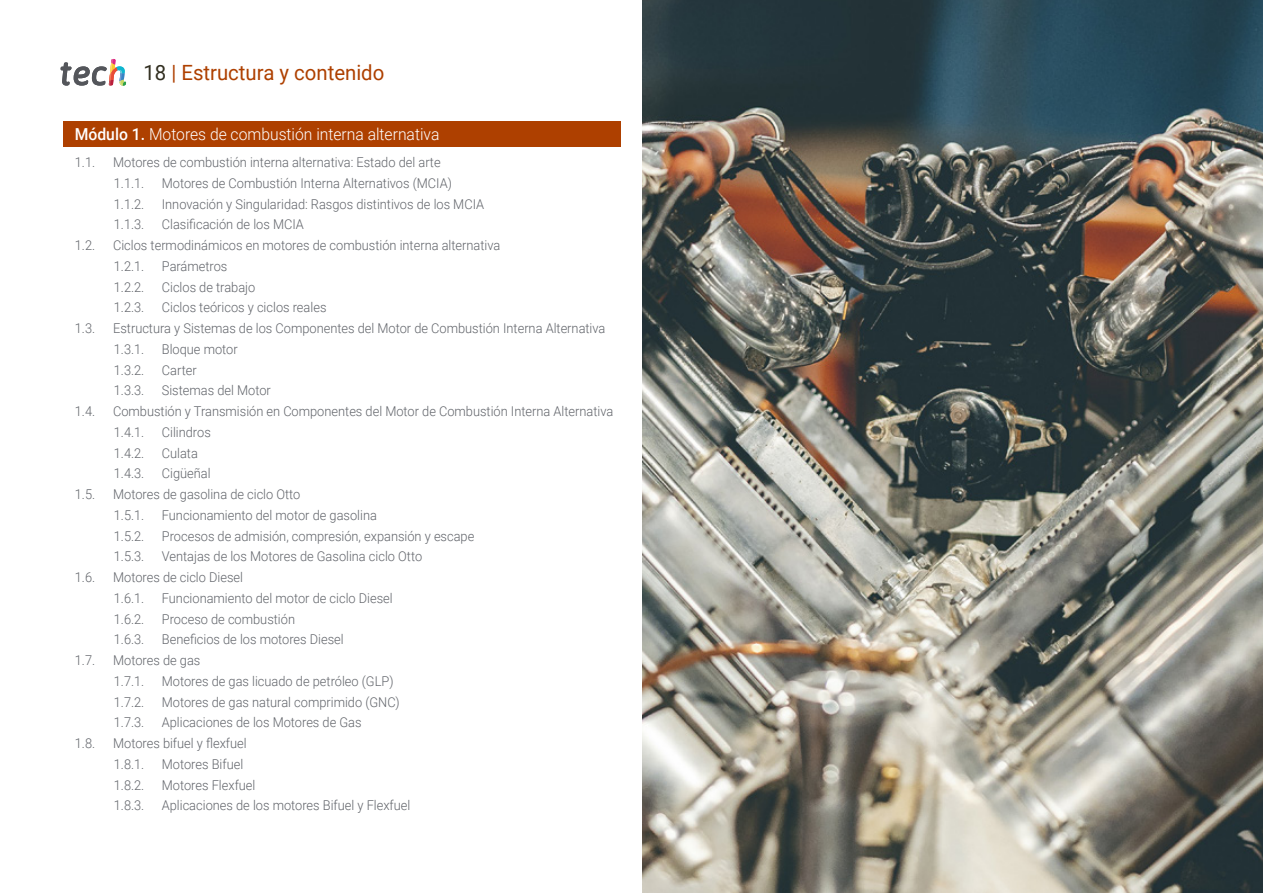
<style>
.page{position:relative;width:1263px;height:893px;background:#fff}
.page>*{position:absolute;margin:0;border:0;box-sizing:border-box;transform-origin:0 0}
.t1{font:21px "Roboto";color:#ae4000}
.t2{font:300 16.5px "Roboto";color:#fff;scale:.95 1}
.t3{font:300 13.5px/20.7px "Roboto";color:#61646a;scale:.95 1}
.s1{color:#312e20}
.s2{font-weight:500}
</style>
<div class="page">
<img style="left:642px;top:0;width:621px;height:893px">
<div style="left:64px;top:121px;width:557px;height:25px;background:#ae4000"></div>
<svg style="left:61px;top:59px;width:65px;height:27px"></svg>
<h1 class="t1" style="left:144px;top:57px;width:242px"><span class="s1">18</span> | Estructura y contenido</h1>
<p class="t2" style="left:75px;top:123px;width:385px"><span class="s2">Módulo 1.</span> Motores de combustión interna alternativa</p>
<p class="t3" style="left:75px;top:151px;width:23px">1.1.</p>
<p class="t3" style="left:113px;top:151px;width:346px">Motores de combustión interna alternativa: Estado del arte<br>1.1.1.</p>
<p class="t3" style="left:162px;top:172px;width:307px">Motores de Combustión Interna Alternativos (MCIA)</p>
<p class="t3" style="left:114px;top:193px;width:34px">1.1.2.</p>
<p class="t3" style="left:162px;top:193px;width:341px">Innovación y Singularidad: Rasgos distintivos de los MCIA</p>
<p class="t3" style="left:114px;top:214px;width:34px">1.1.3.</p>
<p class="t3" style="left:162px;top:214px;width:151px">Clasificación de los MCIA</p>
<p class="t3" style="left:75px;top:234px;width:23px">1.2.</p>
<p class="t3" style="left:113px;top:234px;width:409px">Ciclos termodinámicos en motores de combustión interna alternativa<br>1.2.1.</p>
<p class="t3" style="left:162px;top:255px;width:71px">Parámetros</p>
<p class="t3" style="left:114px;top:276px;width:34px">1.2.2.</p>
<p class="t3" style="left:162px;top:276px;width:100px">Ciclos de trabajo</p>
<p class="t3" style="left:114px;top:297px;width:34px">1.2.3.</p>
<p class="t3" style="left:162px;top:297px;width:175px">Ciclos teóricos y ciclos reales</p>
<p class="t3" style="left:75px;top:317px;width:23px">1.3.</p>
<p class="t3" style="left:113px;top:317px;width:520px">Estructura y Sistemas de los Componentes del Motor de Combustión Interna Alternativa<br>1.3.1.</p>
<p class="t3" style="left:162px;top:338px;width:81px">Bloque motor</p>
<p class="t3" style="left:114px;top:359px;width:34px">1.3.2.</p>
<p class="t3" style="left:162px;top:359px;width:38px">Carter</p>
<p class="t3" style="left:114px;top:380px;width:34px">1.3.3.</p>
<p class="t3" style="left:162px;top:380px;width:116px">Sistemas del Motor</p>
<p class="t3" style="left:75px;top:400px;width:23px">1.4.</p>
<p class="t3" style="left:113px;top:400px;width:528px">Combustión y Transmisión en Componentes del Motor de Combustión Interna Alternativa<br>1.4.1.</p>
<p class="t3" style="left:162px;top:421px;width:53px">Cilindros</p>
<p class="t3" style="left:114px;top:442px;width:34px">1.4.2.</p>
<p class="t3" style="left:162px;top:442px;width:40px">Culata</p>
<p class="t3" style="left:114px;top:463px;width:34px">1.4.3.</p>
<p class="t3" style="left:162px;top:463px;width:53px">Cigüeñal</p>
<p class="t3" style="left:75px;top:483px;width:23px">1.5.</p>
<p class="t3" style="left:113px;top:483px;width:199px">Motores de gasolina de ciclo Otto<br>1.5.1.</p>
<p class="t3" style="left:162px;top:504px;width:228px">Funcionamiento del motor de gasolina</p>
<p class="t3" style="left:114px;top:525px;width:34px">1.5.2.</p>
<p class="t3" style="left:162px;top:525px;width:330px">Procesos de admisión, compresión, expansión y escape</p>
<p class="t3" style="left:114px;top:546px;width:34px">1.5.3.</p>
<p class="t3" style="left:162px;top:546px;width:276px">Ventajas de los Motores de Gasolina ciclo Otto</p>
<p class="t3" style="left:75px;top:566px;width:23px">1.6.</p>
<p class="t3" style="left:113px;top:566px;width:138px">Motores de ciclo Diesel<br>1.6.1.</p>
<p class="t3" style="left:162px;top:587px;width:245px">Funcionamiento del motor de ciclo Diesel</p>
<p class="t3" style="left:114px;top:608px;width:34px">1.6.2.</p>
<p class="t3" style="left:162px;top:608px;width:142px">Proceso de combustión</p>
<p class="t3" style="left:114px;top:629px;width:34px">1.6.3.</p>
<p class="t3" style="left:162px;top:629px;width:193px">Beneficios de los motores Diesel</p>
<p class="t3" style="left:75px;top:649px;width:23px">1.7.</p>
<p class="t3" style="left:113px;top:649px;width:93px">Motores de gas<br>1.7.1.</p>
<p class="t3" style="left:162px;top:670px;width:245px">Motores de gas licuado de petróleo (GLP)</p>
<p class="t3" style="left:114px;top:691px;width:34px">1.7.2.</p>
<p class="t3" style="left:162px;top:691px;width:252px">Motores de gas natural comprimido (GNC)</p>
<p class="t3" style="left:114px;top:712px;width:34px">1.7.3.</p>
<p class="t3" style="left:162px;top:712px;width:212px">Aplicaciones de los Motores de Gas</p>
<p class="t3" style="left:75px;top:732px;width:23px">1.8.</p>
<p class="t3" style="left:113px;top:732px;width:142px">Motores bifuel y flexfuel<br>1.8.1.</p>
<p class="t3" style="left:162px;top:753px;width:87px">Motores Bifuel</p>
<p class="t3" style="left:114px;top:774px;width:34px">1.8.2.</p>
<p class="t3" style="left:162px;top:774px;width:100px">Motores Flexfuel</p>
<p class="t3" style="left:114px;top:795px;width:34px">1.8.3.</p>
<p class="t3" style="left:162px;top:795px;width:263px">Aplicaciones de los motores Bifuel y Flexfuel</p>
</div>
